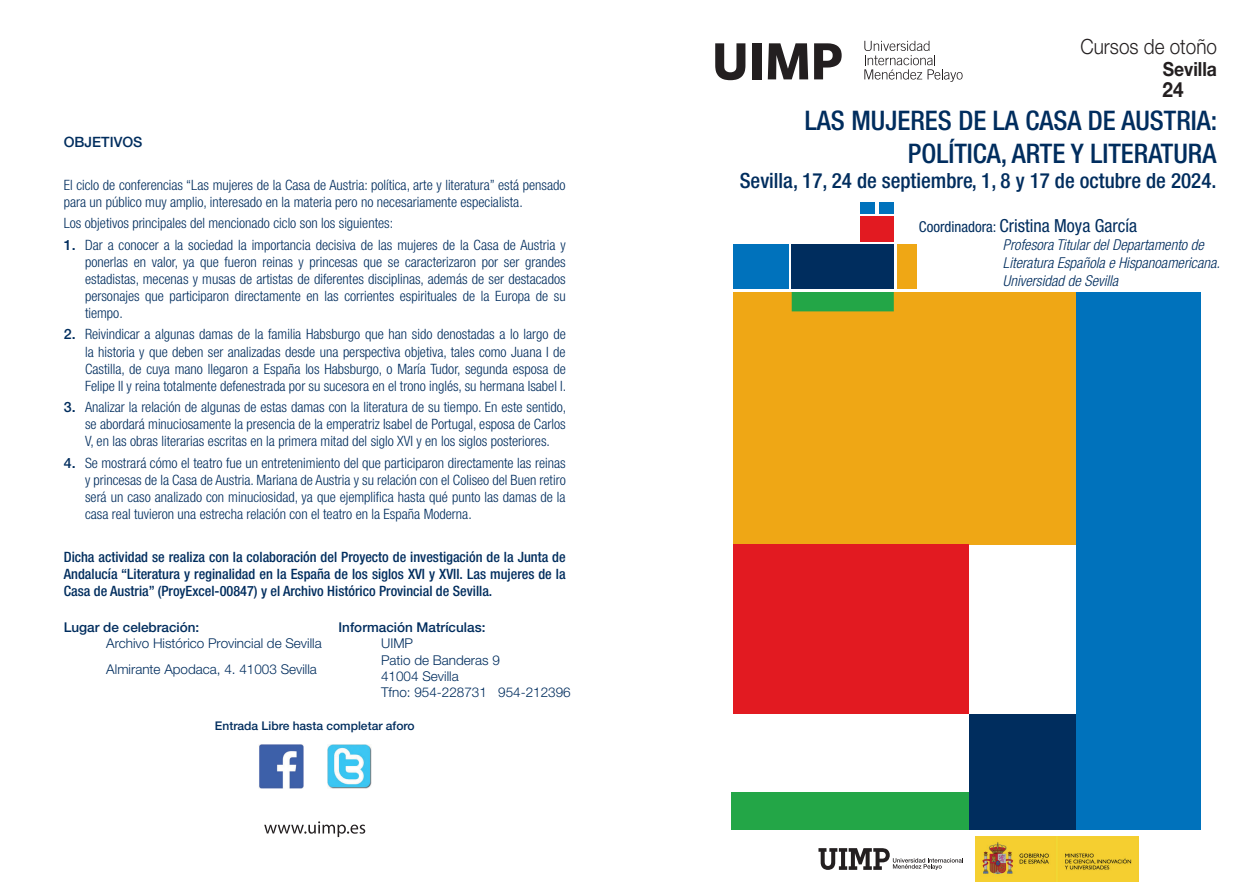
<style>
.page{position:relative;width:1259px;height:893px;background:#fff}
.page>*{position:absolute;margin:0;border:0;box-sizing:border-box;transform-origin:0 0}
.t1{font:500 condensed 27px/32.4px "Helvetica Neue LT Std";color:#002d5e;text-align:right}
.t2{font:500 condensed 21px "Helvetica Neue LT Std";color:#002d5e}
.t3{font:300 21px "Helvetica Neue LT Std";color:#231f20;scale:.9 1}
.t4{font:700 21px "Helvetica Neue LT Std";color:#231f20;scale:.9 1}
.t5{font:700 19.5px "Helvetica Neue LT Std";color:#231f20;scale:.9 1}
.t6{font:condensed 18px "Helvetica Neue LT Std";color:#002d5e}
.t7{font:italic 300 condensed 15px/18px "Helvetica Neue LT Std";color:#002d5e}
.t8{font:300 condensed 14.25px/17.1px "Helvetica Neue LT Std";color:#002d5e;text-align:justify}
.t9{font:500 condensed 14.25px/17.1px "Helvetica Neue LT Std";color:#002d5e;text-align:justify}
.t10{font:500 14.25px "Helvetica Neue LT Std";color:#002d5e}
.t11{font:300 13.5px/16.2px "Helvetica Neue LT Std";color:#002d5e}
.t12{font:500 13.5px "Helvetica Neue LT Std";color:#002d5e}
.t13{font:500 12px "Helvetica Neue LT Std";color:#002d5e}
.s1{font-weight:500;font-stretch:normal}
.s2{font-size:15px}
</style>
<div class="page">
<div style="left:733px;top:292px;width:343px;height:252px;background:#efa715"></div>
<div style="left:733px;top:544px;width:236px;height:170px;background:#e21a21"></div>
<div style="left:731px;top:792px;width:238px;height:38px;background:#23a647"></div>
<div style="left:969px;top:714px;width:107px;height:116px;background:#002d5e"></div>
<div style="left:791px;top:245px;width:103px;height:44px;background:#002d5e"></div>
<div style="left:733px;top:245px;width:55px;height:44px;background:#0072bc"></div>
<div style="left:897px;top:245px;width:19px;height:44px;background:#efa715"></div>
<div style="left:860px;top:216px;width:34px;height:26px;background:#e21a21"></div>
<div style="left:879px;top:202px;width:15px;height:11px;background:#0072bc"></div>
<div style="left:860px;top:202px;width:14px;height:11px;background:#0072bc"></div>
<div style="left:791px;top:292px;width:103px;height:20px;background:#23a647"></div>
<div style="left:1076px;top:292px;width:124px;height:538px;background:#0072bc"></div>
<svg style="left:864px;top:41px;width:98px;height:41px"></svg>
<svg style="left:715px;top:43px;width:30px;height:37px"></svg>
<div style="left:752px;top:43px;width:9px;height:36px;background:#231f20"></div>
<svg style="left:768px;top:43px;width:40px;height:36px"></svg>
<svg style="left:814px;top:43px;width:27px;height:36px"></svg>
<img style="left:259px;top:745px;width:44px;height:44px">
<img style="left:327px;top:745px;width:44px;height:44px">
<svg style="left:264px;top:821px;width:101px;height:16px"></svg>
<svg style="left:818px;top:848px;width:145px;height:22px"></svg>
<img style="left:975px;top:836px;width:163px;height:46px">
<p class="t10" style="left:64px;top:134px;width:80px">OBJETIVOS</p>
<p class="t8" style="left:64px;top:176px;width:503px">El ciclo de conferencias “Las mujeres de la Casa de Austria: política, arte y literatura” está pensado para un público muy amplio, interesado en la materia pero no necesariamente especialista.</p>
<p class="t8" style="left:64px;top:215px;width:331px">Los objetivos principales del mencionado ciclo son los siguientes:</p>
<p class="t8" style="left:85px;top:236px;width:482px;text-indent:-21px"><span class="s1">1.</span> Dar a conocer a la sociedad la importancia decisiva de las mujeres de la Casa de Austria y ponerlas en valor, ya que fueron reinas y princesas que se caracterizaron por ser grandes estadistas, mecenas y musas de artistas de diferentes disciplinas, además de ser destacados personajes que participaron directamente en las corrientes espirituales de la Europa de su tiempo.</p>
<p class="t8" style="left:85px;top:326px;width:483px;text-indent:-21px"><span class="s1">2.</span> Reivindicar a algunas damas de la familia Habsburgo que han sido denostadas a lo largo de la historia y que deben ser analizadas desde una perspectiva objetiva, tales como Juana I de Castilla, de cuya mano llegaron a España los Habsburgo, o María Tudor, segunda esposa de Felipe II y reina totalmente defenestrada por su sucesora en el trono inglés, su hermana Isabel I.</p>
<p class="t8" style="left:85px;top:398px;width:483px;text-indent:-21px"><span class="s1">3.</span> Analizar la relación de algunas de estas damas con la literatura de su tiempo. En este sentido, se abordará minuciosamente la presencia de la emperatriz Isabel de Portugal, esposa de Carlos V, en las obras literarias escritas en la primera mitad del siglo XVI y en los siglos posteriores.</p>
<p class="t8" style="left:85px;top:454px;width:482px;text-indent:-21px"><span class="s1">4.</span> Se mostrará cómo el teatro fue un entretenimiento del que participaron directamente las reinas y princesas de la Casa de Austria. Mariana de Austria y su relación con el Coliseo del Buen retiro será un caso analizado con minuciosidad, ya que ejemplifica hasta qué punto las damas de la casa real tuvieron una estrecha relación con el teatro en la España Moderna.</p>
<p class="t9" style="left:64px;top:548px;width:503px">Dicha actividad se realiza con la colaboración del Proyecto de investigación de la Junta de Andalucía “Literatura y reginalidad en la España de los siglos XVI y XVII. Las mujeres de la Casa de Austria” (ProyExcel-00847) y el Archivo Histórico Provincial de Sevilla.</p>
<p class="t12" style="left:64px;top:619px;width:137px">Lugar de celebración:</p>
<p class="t11" style="left:106px;top:631px;width:217px;line-height:25.2px">Archivo Histórico Provincial de Sevilla<br>Almirante Apodaca, 4. 41003 Sevilla</p>
<p class="t12" style="left:338px;top:619px;width:148px">Información Matrículas:</p>
<p class="t11" style="left:381px;top:635px;width:191px">UIMP<br>Patio de Banderas 9<br>41004 Sevilla<br>Tfno: 954-228731 954-212396</p>
<p class="t13" style="left:215px;top:719px;width:201px">Entrada Libre hasta completar aforo</p>
<h2 class="t3" style="left:1080px;top:34px;width:153px">Cursos de otoño</h2>
<h3 class="t5" style="left:1162px;top:57px;width:62px">Sevilla</h3>
<h2 class="t4" style="left:1162px;top:77px;width:25px">24</h2>
<h1 class="t1" style="left:805px;top:104px;width:414px">LAS MUJERES DE LA CASA DE AUSTRIA:<br>POLÍTICA, ARTE Y LITERATURA</h1>
<h2 class="t2" style="left:739px;top:168px;width:478px">Sevilla, 17, 24 de septiembre, 1, 8 y 17 de octubre de 2024.</h2>
<p class="t6" style="left:919px;top:215px;width:220px"><span class="s2">Coordinadora:</span> Cristina Moya García</p>
<p class="t7" style="left:1003px;top:236px;width:219px">Profesora Titular del Departamento de<br>Literatura Española e Hispanoamericana.<br>Universidad de Sevilla</p>
</div>
